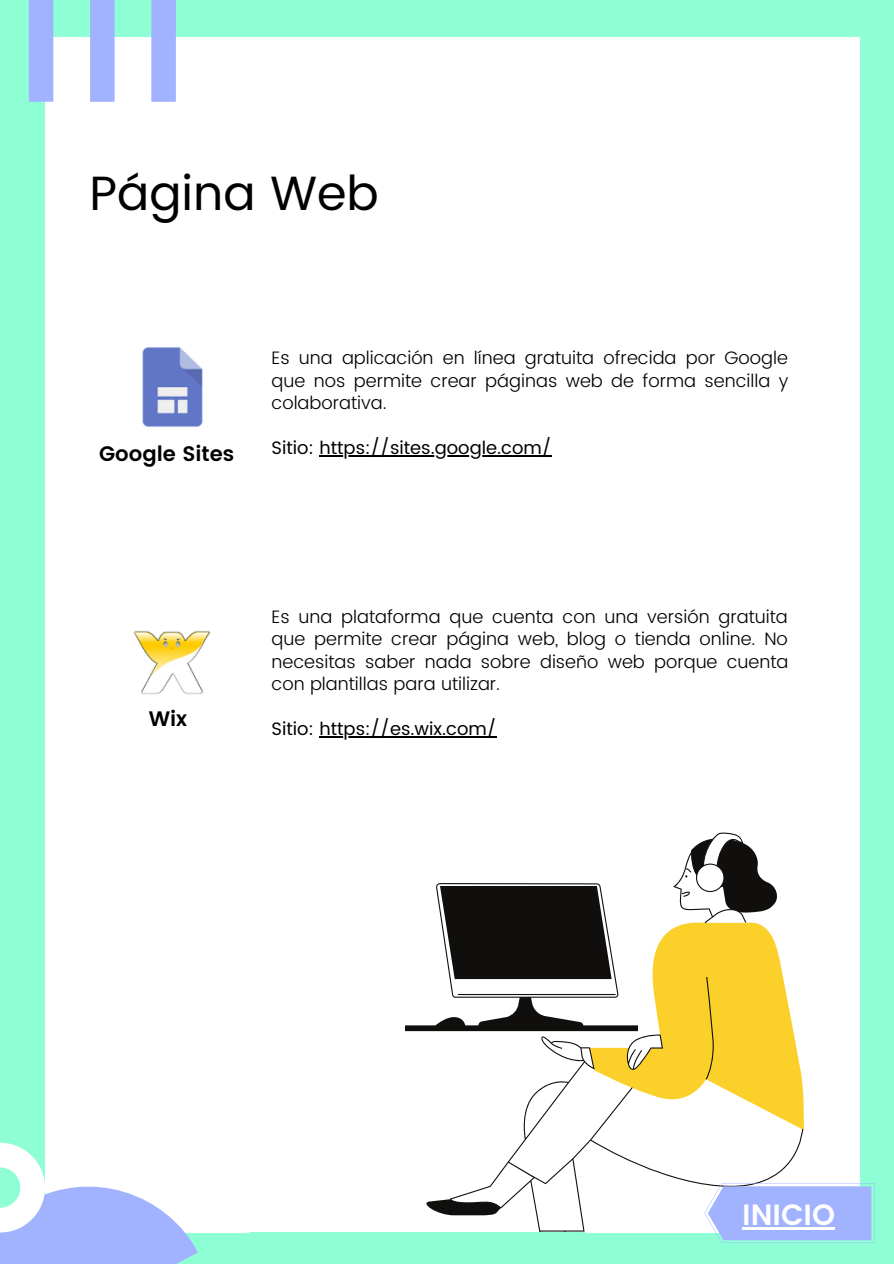
<style>
.page{position:relative;width:894px;height:1264px;background:#fff}
.page>*{position:absolute;margin:0;border:0;box-sizing:border-box;transform-origin:0 0}
.t1{font:48px "Poppins";color:#000}
.t2{font:600 29.25px "Poppins";color:#fff}
.t3{font:600 21px "Poppins";color:#000}
.t4{font:300 18px/22.5px "Poppins";color:#000;text-align:justify}
.t5{font:18px "Poppins";color:#000}
</style>
<div class="page">
<div style="left:0;top:0;width:893px;height:1263px;background:#8effd4"></div>
<div style="left:45px;top:37px;width:814px;height:1195px;background:#fff"></div>
<svg style="left:436px;top:832px;width:367px;height:411px"></svg>
<svg style="left:29px;top:0;width:147px;height:102px"></svg>
<svg style="left:0;top:1142px;width:198px;height:121px"></svg>
<img style="left:133px;top:630px;width:78px;height:65px">
<img style="left:142px;top:347px;width:61px;height:80px">
<svg style="left:704px;top:1183px;width:170px;height:59px;background:#a8bdfb"></svg>
<hr style="left:742px;top:1227px;width:92px;height:2px;background:#fff">
<div style="left:249px;top:1232px;width:336px;height:31px;background:#8effd4"></div>
<hr style="left:319px;top:455px;width:232px;height:1px;background:#000">
<hr style="left:319px;top:736px;width:177px;height:1px;background:#000">
<p class="t1" style="left:89px;top:165px;width:291px">Página Web</p>
<p class="t4" style="left:271px;top:346px;width:518px">Es una aplicación en línea gratuita ofrecida por Google que nos permite crear páginas web de forma sencilla y colaborativa.</p>
<p class="t3" style="left:99px;top:442px;width:137px">Google Sites</p>
<p class="t5" style="left:271px;top:437px;width:281px">Sitio: https://sites.google.com/</p>
<p class="t3" style="left:149px;top:707px;width:40px">Wix</p>
<p class="t4" style="left:271px;top:605px;width:518px">Es una plataforma que cuenta con una versión gratuita que permite crear página web, blog o tienda online. No necesitas saber nada sobre diseño web porque cuenta con plantillas para utilizar.</p>
<p class="t5" style="left:271px;top:718px;width:226px">Sitio: https://es.wix.com/</p>
<p class="t2" style="left:742px;top:1197px;width:94px">INICIO</p>
</div>
